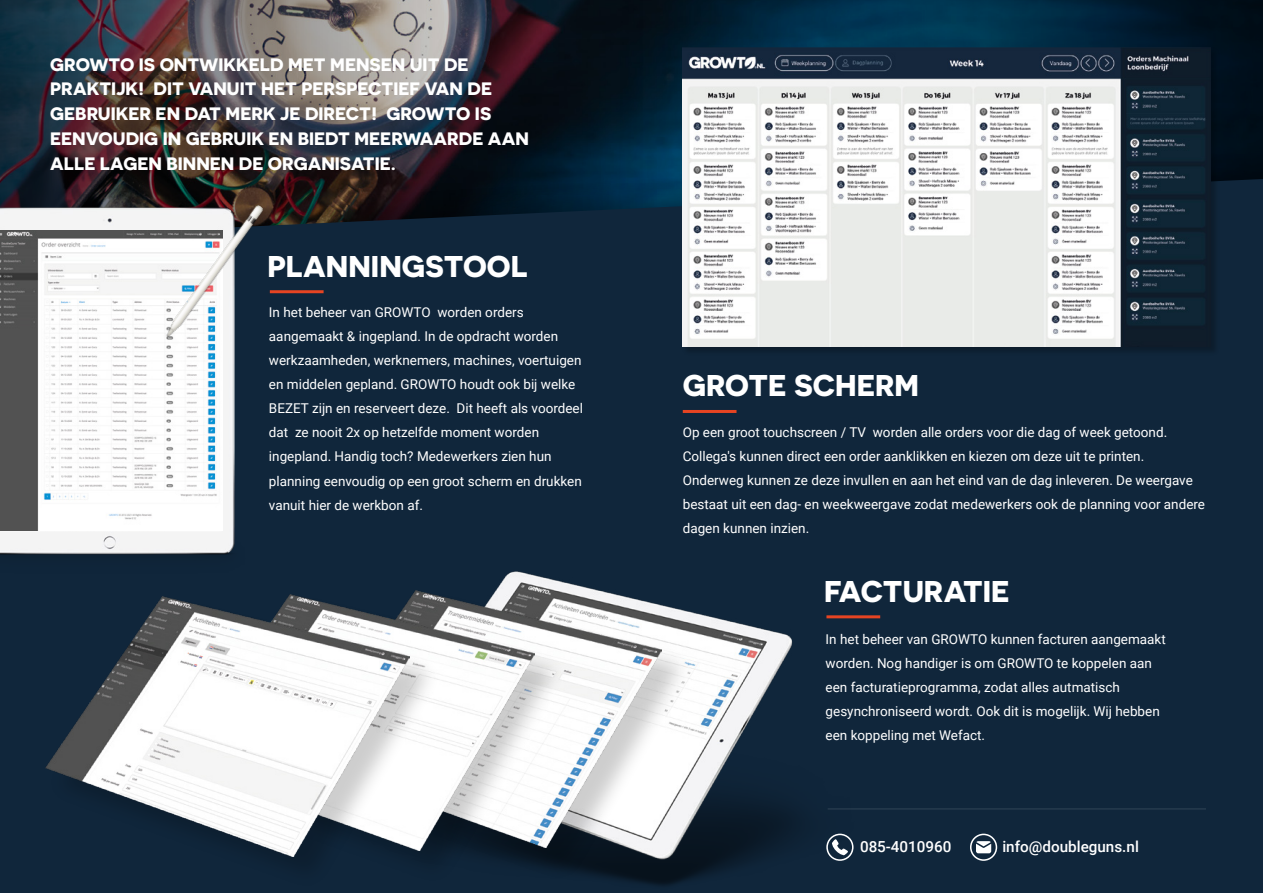
<style>
.page{position:relative;width:1263px;height:893px;background:#fff}
.page>*{position:absolute;margin:0;border:0;box-sizing:border-box;transform-origin:0 0}
.t1{font:700 30px "Novecentosanswide";color:#fff}
.t2{font:700 18px/24.9px "Novecentosanswide";color:#fff}
.t3{font:500 15.3px "Roboto";color:#fff}
.t4{font:13.5px/24px "Roboto";color:#fff}
</style>
<div class="page">
<img style="left:0;top:0;width:618px;height:143px">
<svg style="left:0;top:143px;width:618px;height:36px;background:#201f26"></svg>
<svg style="left:618px;top:0;width:645px;height:179px;background:#002135"></svg>
<div style="left:0;top:179px;width:1263px;height:714px;background:#10263b"></div>
<hr style="left:683px;top:410px;width:53px;height:3px;background:#e64422">
<img style="left:0;top:180px;width:290px;height:401px">
<img style="left:0;top:230px;width:222px;height:301px">
<hr style="left:270px;top:290px;width:54px;height:3px;background:#e64422">
<img style="left:147px;top:195px;width:129px;height:159px">
<img style="left:216px;top:509px;width:676px;height:384px">
<div style="left:826px;top:834px;width:27px;height:27px;border:2px solid #fff;border-radius:50%"></div>
<svg style="left:832px;top:839px;width:16px;height:16px"></svg>
<div style="left:970px;top:834px;width:27px;height:27px;border:2px solid #fff;border-radius:50%"></div>
<svg style="left:976px;top:841px;width:15px;height:12px"></svg>
<img style="left:680px;top:46px;width:541px;height:311px">
<img style="left:682px;top:48px;width:529px;height:299px">
<hr style="left:828px;top:808px;width:378px;height:2px;background:#fff">
<img style="left:294px;top:585px;width:407px;height:302px">
<img style="left:574px;top:590px;width:87px;height:258px">
<img style="left:169px;top:589px;width:405px;height:302px">
<img style="left:449px;top:595px;width:86px;height:256px">
<img style="left:39px;top:591px;width:410px;height:302px">
<img style="left:45px;top:597px;width:365px;height:259px">
<h2 class="t2" style="left:50px;top:51px;width:480px">GROWTO IS ONTWIKKELD MET MENSEN UIT DE PRAKTIJK! DIT VANUIT HET PERSPECTIEF VAN DE GEBRUIKER EN DAT MERK JE DIRECT! GROWTO IS EENVOUDIG IN GEBRUIK EN BIEDT MEERWAARDE AAN ALLE LAGEN BINNEN DE ORGANISATIE.</h2>
<h1 class="t1" style="left:267px;top:248px;width:262px">PLANNINGSTOOL</h1>
<p class="t4" style="left:269px;top:300px;width:316px">In het beheer van GROWTO worden orders aangemaakt &amp; ingepland. In de opdracht worden werkzaamheden, werknemers, machines, voertuigen en middelen gepland. GROWTO houdt ook bij welke BEZET zijn en reserveert deze. Dit heeft als voordeel dat ze nooit 2x op hetzelfde moment worden ingepland. Handig toch? Medewerkers zien hun planning eenvoudig op een groot scherm en drukken vanuit hier de werkbon af.</p>
<h1 class="t1" style="left:683px;top:367px;width:238px">GROTE SCHERM</h1>
<p class="t4" style="left:683px;top:420px;width:524px">Op een groot touchscreen / TV worden alle orders voor die dag of week getoond.<br>Collega's kunnen direct een order aanklikken en kiezen om deze uit te printen.<br>Onderweg kunnen ze deze invullen en aan het eind van de dag inleveren. De weergave bestaat uit een dag- en weekweergave zodat medewerkers ook de planning voor andere dagen kunnen inzien.</p>
<h1 class="t1" style="left:824px;top:572px;width:187px">FACTURATIE</h1>
<p class="t4" style="left:826px;top:627px;width:342px">In het beheer van GROWTO kunnen facturen aangemaakt worden. Nog handiger is om GROWTO te koppelen aan een facturatieprogramma, zodat alles autmatisch gesynchroniseerd wordt. Ook dit is mogelijk. Wij hebben een koppeling met Wefact.</p>
<p class="t3" style="left:860px;top:836px;width:93px">085-4010960</p>
<p class="t3" style="left:1002px;top:836px;width:138px">info@doubleguns.nl</p>
</div>
